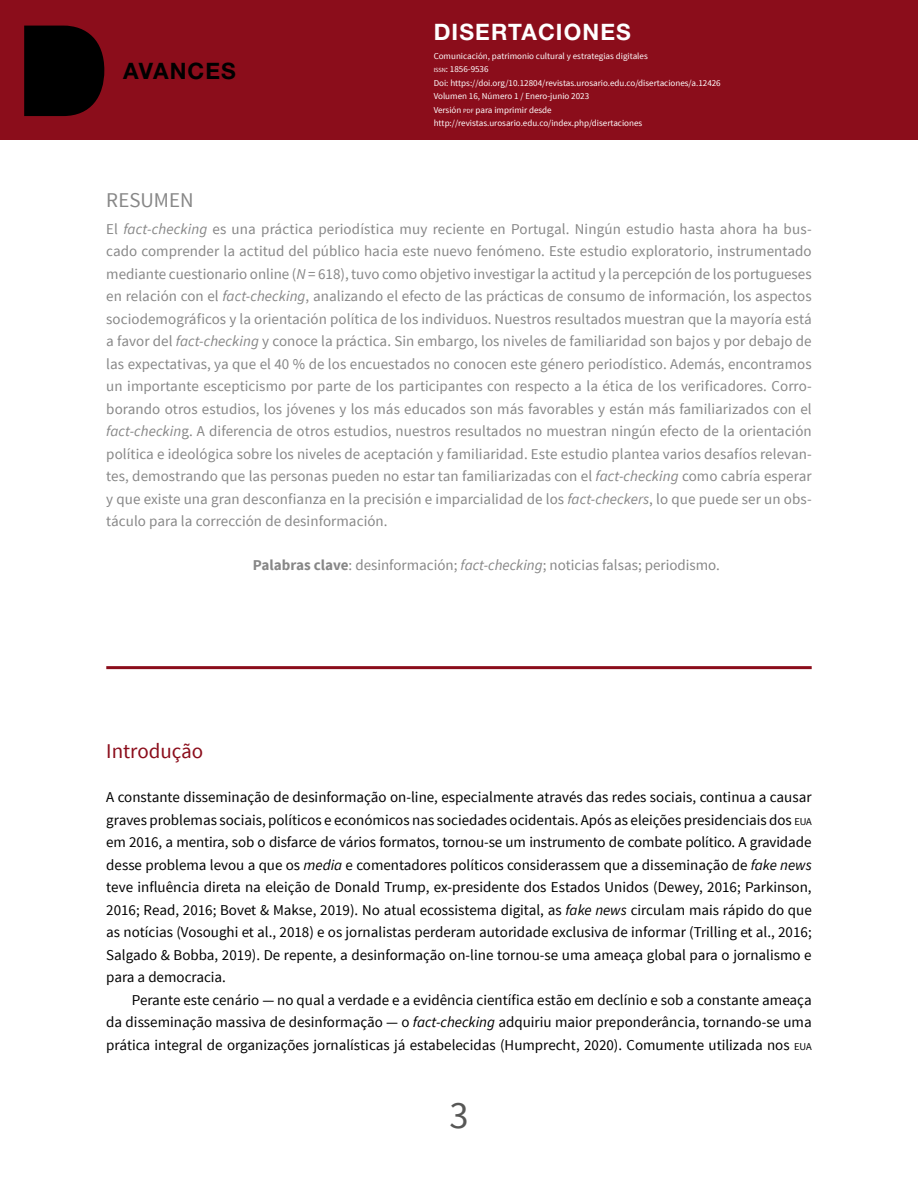
<style>
.page{position:relative;width:918px;height:1188px;background:#fff}
.page>*{position:absolute;margin:0;border:0;box-sizing:border-box;transform-origin:0 0}
.t1{font:38.4px "Source Sans Pro";color:#575756}
.t2{font:700 22.65px "Helvetica Neue LT Std";letter-spacing:.05em;color:#fff}
.t3{font:700 22.65px "Helvetica Neue LT Std";letter-spacing:.05em;color:#000}
.t4{font:21px "Source Sans Pro";color:#8b0d1b}
.t5{font:21px "Source Sans Pro";color:#878787}
.t6{font:15px/22.5px "Source Sans Pro";color:#878787;text-align:justify}
.t7{font:15px/22.5px "Source Sans Pro";color:#000;text-align:justify}
.t8{font:9px/13.5px "Source Sans Pro";color:#fff}
.s1{font-size:6.3px}
.s2{font-style:italic}
.s3{font-weight:700}
.s4{font-size:10.5px}
</style>
<div class="page">
<div style="left:0;top:0;width:918px;height:139px;background:#8b0d1b"></div>
<svg style="left:24px;top:26px;width:80px;height:90px"></svg>
<hr style="left:106px;top:666px;width:706px;height:3px;background:#8b0d1b">
<h2 class="t3" style="left:123px;top:57px;width:114px">AVANCES</h2>
<h2 class="t2" style="left:434px;top:18px;width:199px">DISERTACIONES</h2>
<p class="t8" style="left:434px;top:49px;width:289px">Comunicación, patrimonio cultural y estrategias digitales<br><span class="s1">ISSN</span>: 1856-9536<br>Doi: https://doi.org/10.12804/revistas.urosario.edu.co/disertaciones/a.12426<br>Volumen 16, Número 1 / Enero-junio 2023<br>Versión <span class="s1">PDF</span> para imprimir desde http://revistas.urosario.edu.co/index.php/disertaciones</p>
<h3 class="t5" style="left:106px;top:187px;width:89px">RESUMEN</h3>
<p class="t6" style="left:106px;top:218px;width:707px">El <span class="s2">fact-checking</span> es una práctica periodística muy reciente en Portugal. Ningún estudio hasta ahora ha bus&shy;cado comprender la actitud del público hacia este nuevo fenómeno. Este estudio exploratorio, instrumentado mediante cuestionario online (<span class="s2">N</span> = 618), tuvo como objetivo investigar la actitud y la percepción de los portugueses en relación con el <span class="s2">fact-checking</span>, analizando el efecto de las prácticas de consumo de información, los aspectos sociodemográficos y la orientación política de los individuos. Nuestros resultados muestran que la mayoría está a favor del <span class="s2">fact-checking</span> y conoce la práctica. Sin embargo, los niveles de familiaridad son bajos y por debajo de las expectativas, ya que el 40 % de los encuestados no conocen este género periodístico. Además, encontramos un importante escepticismo por parte de los participantes con respecto a la ética de los verificadores. Corro&shy;borando otros estudios, los jóvenes y los más educados son más favorables y están más familiarizados con el <span class="s2">fact-checkin</span>g. A diferencia de otros estudios, nuestros resultados no muestran ningún efecto de la orientación política e ideológica sobre los niveles de aceptación y familiaridad. Este estudio plantea varios desafíos relevan&shy;tes, demostrando que las personas pueden no estar tan familiarizadas con el <span class="s2">fact-checking</span> como cabría esperar y que existe una gran desconfianza en la precisión e imparcialidad de los <span class="s2">fact-checkers</span>, lo que puede ser un obs&shy;táculo para la corrección de desinformación.</p>
<p class="t6" style="left:253px;top:554px;width:469px"><span class="s3">Palabras clave</span>: desinformación; <span class="s2">fact-checking</span>; noticias falsas; periodismo.</p>
<h3 class="t4" style="left:106px;top:738px;width:99px">Introdução</h3>
<p class="t7" style="left:106px;top:786px;width:707px">A constante disseminação de desinformação on-line, especialmente através das redes sociais, continua a causar graves problemas sociais, políticos e económicos nas sociedades ocidentais. Após as eleições presidenciais dos <span class="s4">EUA </span>em 2016, a mentira, sob o disfarce de vários formatos, tornou-se um instrumento de combate político. A gravidade desse problema levou a que os <span class="s2">media</span> e comentadores políticos considerassem que a disseminação de <span class="s2">fake news </span>teve influência direta na eleição de Donald Trump, ex-presidente dos Estados Unidos (Dewey, 2016; Parkinson, 2016; Read, 2016; Bovet &amp; Makse, 2019). No atual ecossistema digital, as <span class="s2">fake news</span> circulam mais rápido do que as notícias (Vosoughi et al., 2018) e os jornalistas perderam autoridade exclusiva de informar (Trilling et al., 2016; Salgado &amp; Bobba, 2019). De repente, a desinformação on-line tornou-se uma ameaça global para o jornalismo e para a democracia.</p>
<p class="t7" style="left:106px;top:989px;width:707px;text-indent:26px">Perante este cenário — no qual a verdade e a evidência científica estão em declínio e sob a constante ameaça da disseminação massiva de desinformação — o <span class="s2">fact-checking</span> adquiriu maior preponderância, tornando-se uma prática integral de organizações jornalísticas já estabelecidas (Humprecht, 2020). Comumente utilizada nos <span class="s4">EUA</span></p>
<h1 class="t1" style="left:449px;top:1092px;width:21px">3</h1>
</div>
